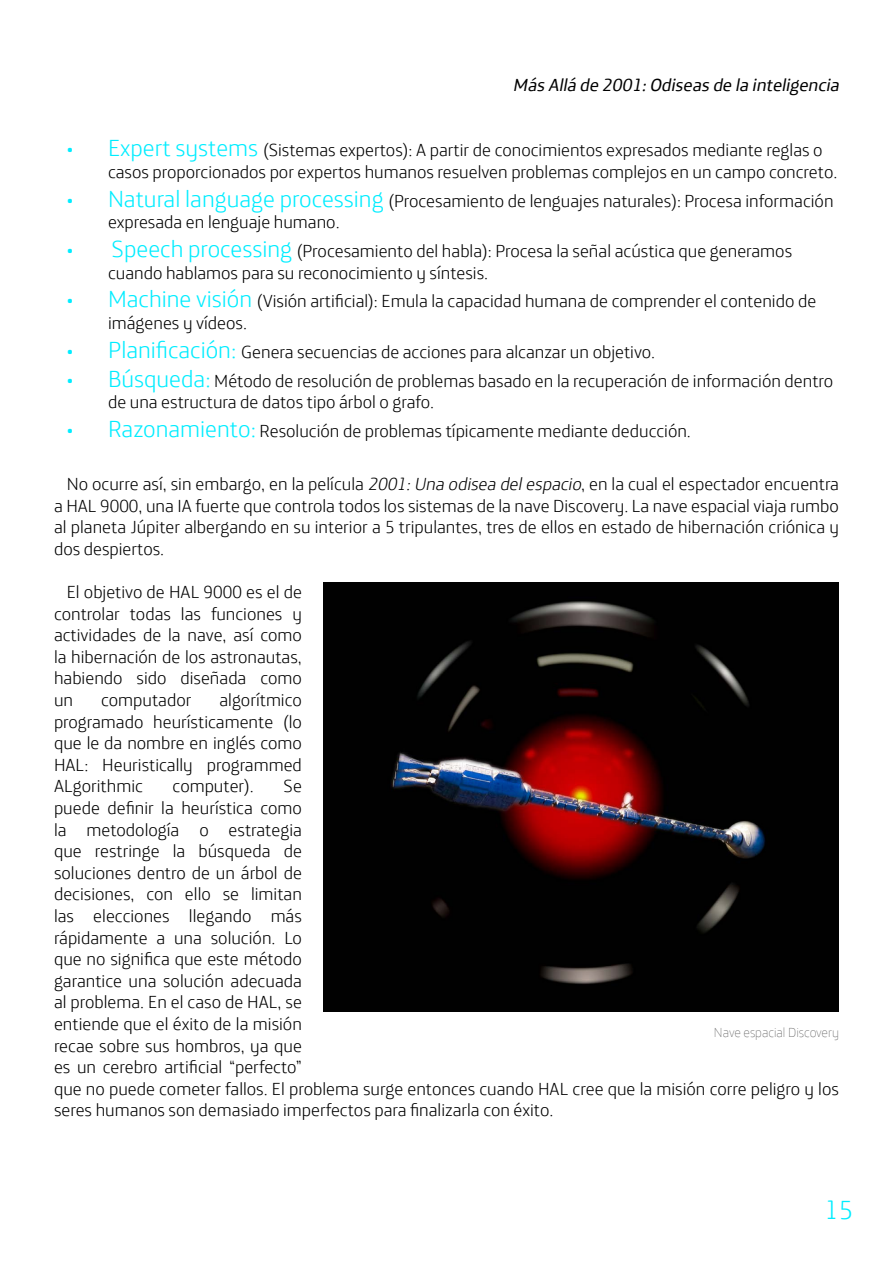
<style>
.page{position:relative;width:893px;height:1263px;background:#fff}
.page>*{position:absolute;margin:0;border:0;box-sizing:border-box;transform-origin:0 0}
.t1{font:300 27px "Telefonica";color:#00edff}
.t2{font:300 18px/21.6px "Telefonica";color:#000}
.t3{font:italic 18px "Telefonica";color:#000}
.t4{font:200 13.5px "Telefonica";color:#595959}
.s1{color:#00edff}
.s2{font-size:24px;color:#00edff}
.s3{font-style:italic}
</style>
<div class="page">
<img style="left:323px;top:583px;width:516px;height:429px">
<p class="t3" style="left:513px;top:69px;width:332px">MásAllá de 2001:Odiseasde la inteligencia</p>
<p class="t2" style="left:108px;top:137px;width:731px;text-indent:-41px"><span class="s1">•</span> <span class="s2">Expert systems</span> (Sistemas expertos): A partir de conocimientos expresados mediante reglas o casos proporcionados por expertos humanos resuelven problemas complejos en un campo concreto.</p>
<p class="t2" style="left:108px;top:187px;width:727px;text-indent:-41px"><span class="s1">•</span> <span class="s2">Natural language processing</span> (Procesamiento de lenguajes naturales): Procesa información expresada en lenguaje humano.</p>
<p class="t2" style="left:108px;top:237px;width:686px;text-indent:-41px"><span class="s1">•</span> <span class="s2">Speech processing</span> (Procesamiento del habla): Procesa la señal acústica que generamos cuando hablamos para su reconocimiento y síntesis.</p>
<p class="t2" style="left:108px;top:288px;width:710px;text-indent:-41px"><span class="s1">•</span> <span class="s2">Machine visión</span> (Visión artificial): Emula la capacidad humana de comprender el contenido de imágenes y vídeos.</p>
<p class="t2" style="left:67px;top:338px;width:590px"><span class="s1">•</span> <span class="s2">Planificación:</span> Genera secuencias de acciones para alcanzar un objetivo.</p>
<p class="t2" style="left:108px;top:367px;width:727px;text-indent:-41px"><span class="s1">•</span> <span class="s2">Búsqueda:</span> Método de resolución de problemas basado en la recuperación de información dentro de una estructura de datos tipo árbol o grafo.</p>
<p class="t2" style="left:67px;top:417px;width:626px"><span class="s1">•</span> <span class="s2">Razonamiento:</span> Resolución de problemas típicamente mediante deducción.</p>
<p class="t2" style="left:54px;top:470px;width:786px;text-align:justify;text-indent:13px">No ocurre así, sin embargo, en la película <span class="s3">2001:Una odisea delespacio</span>, en la cual el espectador encuentra a HAL 9000, una IA fuerte que controla todos los sistemas de la nave Discovery. La nave espacial viaja rumbo al planeta Júpiter albergando en su interior a 5 tripulantes, tres de ellos en estado de hibernación criónica y dos despiertos.</p>
<p class="t2" style="left:54px;top:578px;width:249px;text-align:justify;text-indent:13px">El objetivo de HAL 9000 es el de controlar todas las funciones y actividades de la nave, así como la hibernación de los astronautas, habiendo sido diseñada como un</p>
<p class="t2" style="left:54px;top:686px;width:249px;text-align:justify;text-indent:165px">algorítmico programado heurísticamente (lo que le da nombre en inglés como HAL: Heuristically programmed ALgorithmic</p>
<p class="t2" style="left:101px;top:686px;width:92px">computador</p>
<p class="t2" style="left:173px;top:773px;width:83px">computer).</p>
<p class="t2" style="left:54px;top:773px;width:786px;text-indent:230px">Se<br>puede definir la heurística como<br>la metodología o estrategia<br>que restringe la búsqueda de<br>soluciones dentro de un árbol de<br>decisiones, con ello se limitan<br>las elecciones llegando más<br>rápidamente a una solución. Lo<br>que no significa que este método<br>garantice una solución adecuada<br>al problema. En el caso de HAL, se<br>entiende que el éxito de la misión<br>recae sobre sus hombros, ya que<br>es un cerebro artificial “perfecto”<br>que no puede cometer fallos. El problema surge entonces cuando HAL cree que la misión corre peligro y los seres humanos son demasiado imperfectos para finalizarla con éxito.</p>
<p class="t4" style="left:714px;top:1021px;width:127px">Nave espacial Discovery</p>
<h1 class="t1" style="left:825px;top:1186px;width:30px">15</h1>
</div>
